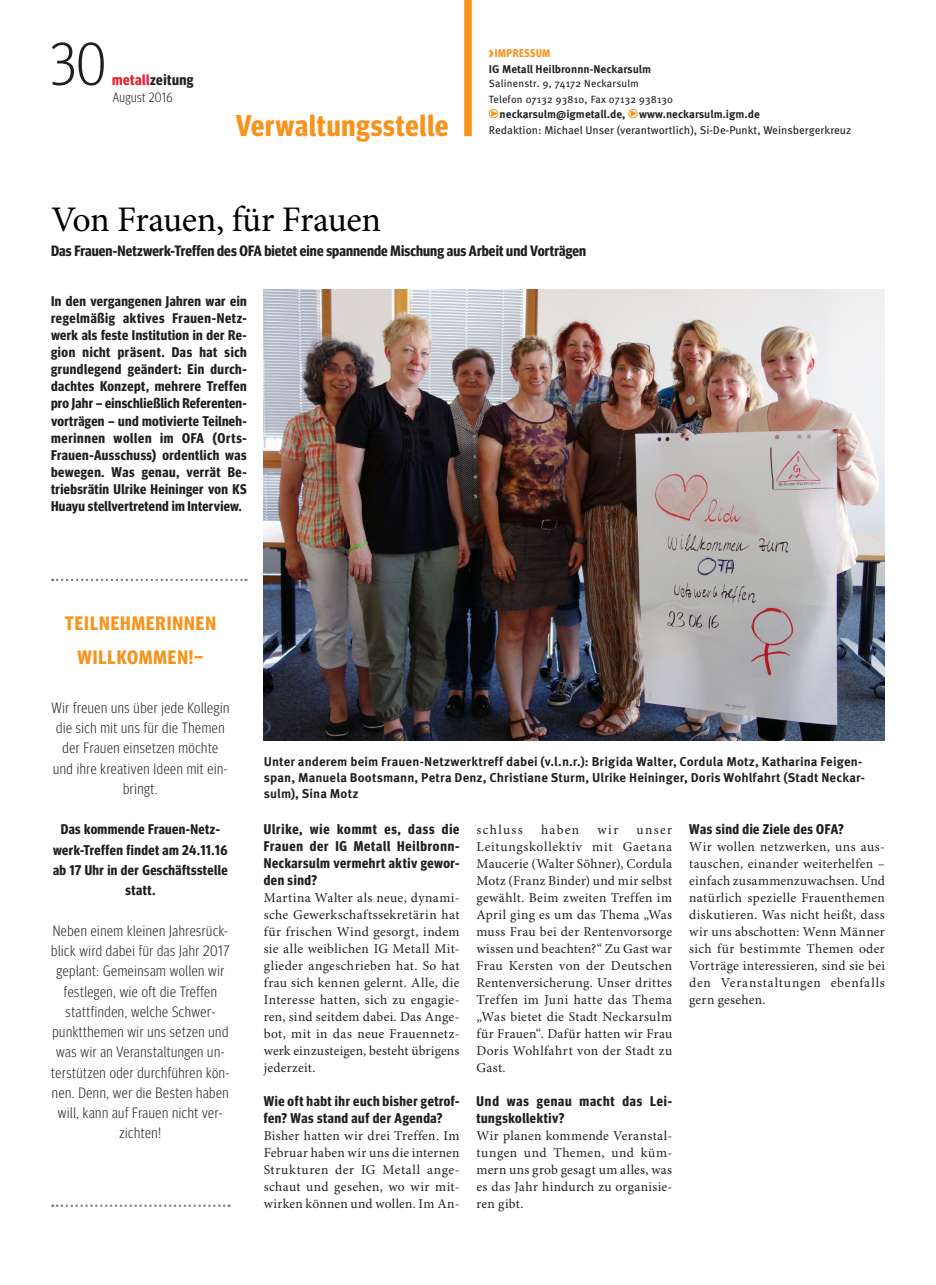
<style>
.page{position:relative;width:936px;height:1285px;background:#fff}
.page>*{position:absolute;margin:0;border:0;box-sizing:border-box;transform-origin:0 0}
.t1{font:300 60px "Meta Headline Cond OT";color:#231f20}
._01_Headline_1__Afum{font:36px "Minion Pro";letter-spacing:-.01em;color:#000}
.t2{font:700 30px "Meta Headline Cond OT";letter-spacing:.03em;color:#f7931d}
._04_Termine_Headline{font:700 19.5px "Meta Headline Cond OT";letter-spacing:.05em;color:#f7931d}
.t3{font:300 15px/20.2px "Meta Headline Cond OT";letter-spacing:.04em;color:#231f20;text-align:center}
._01_Headline_1__Afum-2{font:700 15px "Meta Headline Cond OT";letter-spacing:.01em;color:#231f20}
._01_Headline_1__Afum-3{font:700 15px "Meta Headline Cond OT";letter-spacing:.03em;color:#231f20}
._03_Grundtext__ohne{font:700 14.1px/17px "Meta Headline Cond OT";letter-spacing:.03em;color:#231f20;text-align:justify}
._03_Grundtext__ohne-2{font:700 14.1px/17px "Meta Headline Cond OT";letter-spacing:.055em;color:#231f20}
._03_Grundtext__ohne-3{font:13.5px/17px "Minion Pro";letter-spacing:.025em;color:#231f20;text-align:justify}
.t4{font:300 13.5px "Meta Headline Cond OT";letter-spacing:.03em;color:#231f20}
._03_Grundtext__ohne-4{font:13.5px "Minion Pro";letter-spacing:.1em;color:#231f20}
._05_Bildunterschrift{font:700 12.75px/15.8px "Meta OT";letter-spacing:.01em;color:#231f20}
.t5{font:11.25px/15.8px "Meta OT";color:#231f20}
._08_Impressum{font:700 11.25px "Meta OT";color:#231f20}
.t6{font:700 11.25px "Meta Headline Cond OT";letter-spacing:.05em;color:#f7931d}
.t7{font:10.5px "Meta";letter-spacing:.025em;color:#231f20}
.s1{color:#ee1c28}
.s2{font-size:15.75px}
.s3{font-weight:700}
</style>
<div class="page">
<div style="left:464px;top:0;width:7px;height:136px;background:#f7931d"></div>
<svg style="left:52px;top:1204px;width:177px;height:2px"></svg>
<svg style="left:52px;top:578px;width:194px;height:3px"></svg>
<svg style="left:488px;top:108px;width:10px;height:11px"></svg>
<svg style="left:628px;top:108px;width:10px;height:11px"></svg>
<img style="left:264px;top:289px;width:620px;height:451px">
<p class="t1" style="left:50px;top:28px;width:58px">30</p>
<p class="_01_Headline_1__Afum-3" style="left:112px;top:71px;width:83px"><span class="s1">metall</span>zeitung</p>
<p class="t4" style="left:113px;top:89px;width:61px">August 2016</p>
<p class="t2" style="left:236px;top:107px;width:214px">Verwaltungsstelle</p>
<p class="t6" style="left:489px;top:47px;width:63px"><span class="s2">&gt;</span>IMPRESSUM</p>
<p class="_08_Impressum" style="left:489px;top:62px;width:164px">IG Metall Heilbronnn-Neckarsulm</p>
<p class="t7" style="left:489px;top:76px;width:151px">Salinenstr. 9, 74172 Neckarsulm</p>
<p class="t7" style="left:489px;top:92px;width:186px">Telefon 07132 93810, Fax 07132 938130</p>
<p class="t5" style="left:489px;top:107px;width:364px;text-indent:11px"><span class="s3">neckarsulm@igmetall.de, www.neckarsulm.igm.de<br></span>Redaktion: Michael Unser (verantwortlich), Si-De-Punkt, Weinsbergerkreuz</p>
<p class="_01_Headline_1__Afum" style="left:51px;top:198px;width:331px">Von Frauen, für Frauen</p>
<p class="_01_Headline_1__Afum-2" style="left:51px;top:242px;width:536px">Das Frauen-Netzwerk-Treffen des OFA bietet eine spannende Mischung aus Arbeit und Vorträgen</p>
<p class="_03_Grundtext__ohne" style="left:51px;top:292px;width:197px">In den vergangenen Jahren war ein regelmäßig aktives Frauen-Netz&shy;werk als feste Institution in der Re&shy;gion nicht präsent. Das hat sich grundlegend geändert: Ein durch&shy;dachtes Konzept, mehrere Treffen pro Jahr – einschließlich Referenten&shy;vorträgen – und motivierte Teilneh&shy;merinnen wollen im OFA (Orts-Frauen-Ausschuss) ordentlich was bewegen. Was genau, verrät Be&shy;triebsrätin Ulrike Heininger von KS Huayu stellvertretend im Interview.</p>
<p class="_04_Termine_Headline" style="left:65px;top:611px;width:153px">TEILNEHMERINNEN</p>
<p class="_04_Termine_Headline" style="left:77px;top:645px;width:127px">WILLKOMMEN!–</p>
<p class="t3" style="left:51px;top:697px;width:179px">Wir freuen uns über jede Kollegin die sich mit uns für die Themen der Frauen einsetzen möchte und ihre kreativen Ideen mit ein&shy;bringt.</p>
<p class="_03_Grundtext__ohne" style="left:53px;top:818px;width:176px;line-height:20.2px;text-align:center">Das kommende Frauen-Netz&shy;werk-Treffen findet am 24.11.16 ab 17 Uhr in der Geschäftsstelle statt.</p>
<p class="t3" style="left:51px;top:919px;width:180px">Neben einem kleinen Jahresrück&shy;blick wird dabei für das Jahr 2017 geplant: Gemeinsam wollen wir festlegen, wie oft die Treffen stattfinden, welche Schwer&shy;punktthemen wir uns setzen und was wir an Veranstaltungen un&shy;terstützen oder durchführen kön&shy;nen. Denn, wer die Besten haben will, kann auf Frauen nicht ver&shy;zichten!</p>
<p class="_05_Bildunterschrift" style="left:264px;top:753px;width:602px">Unter anderem beim Frauen-Netzwerktreff dabei (v.l.n.r.): Brigida Walter, Cordula Motz, Katharina Feigen&shy;span, Manuela Bootsmann, Petra Denz, Christiane Sturm, Ulrike Heininger, Doris Wohlfahrt (Stadt Neckar&shy;sulm), Sina Motz</p>
<p class="_03_Grundtext__ohne" style="left:264px;top:820px;width:197px">Ulrike, wie kommt es, dass die Frauen der IG Metall Heilbronn-Neckarsulm vermehrt aktiv gewor&shy;den sind?</p>
<p class="_03_Grundtext__ohne-3" style="left:264px;top:889px;width:197px">Martina Walter als neue, dynami&shy;sche Gewerkschaftssekretärin hat für frischen Wind gesorgt, indem sie alle weiblichen IG Metall Mit&shy;glieder angeschrieben hat. So hat frau sich kennen gelernt. Alle, die Interesse hatten, sich zu engagie&shy;ren, sind seitdem dabei. Das Ange&shy;bot, mit in das neue Frauennetz&shy;werk einzusteigen, besteht übrigens jederzeit.</p>
<p class="_03_Grundtext__ohne" style="left:264px;top:1092px;width:197px">Wie oft habt ihr euch bisher getrof&shy;fen? Was stand auf der Agenda?</p>
<p class="_03_Grundtext__ohne-3" style="left:264px;top:1127px;width:197px">Bisher hatten wir drei Treffen. Im Februar haben wir uns die internen Strukturen der IG Metall ange&shy;schaut und gesehen, wo wir mit&shy;wirken können und wollen. Im An-</p>
<p class="_03_Grundtext__ohne-4" style="left:476px;top:821px;width:48px">schluss</p>
<p class="_03_Grundtext__ohne-3" style="left:541px;top:821px;width:40px">haben</p>
<p class="_03_Grundtext__ohne-3" style="left:597px;top:821px;width:22px">wir</p>
<p class="_03_Grundtext__ohne-3" style="left:476px;top:821px;width:197px;text-indent:160px">unser Leitungskollektiv mit Gaetana Maucerie (Walter Söhner), Cordula Motz (Franz Binder) und mir selbst gewählt. Beim zweiten Treffen im April ging es um das Thema „Was muss Frau bei der Rentenvorsorge wissen und beachten?“ Zu Gast war Frau Kersten von der Deutschen Rentenversicherung. Unser drittes Treffen im Juni hatte das Thema „Was bietet die Stadt Neckarsulm für Frauen“. Dafür hatten wir Frau Doris Wohlfahrt von der Stadt zu Gast.</p>
<p class="_03_Grundtext__ohne-2" style="left:476px;top:1092px;width:197px">Und was genau macht das Lei&shy;tungskollektiv?</p>
<p class="_03_Grundtext__ohne-3" style="left:476px;top:1127px;width:197px">Wir planen kommende Veranstal&shy;tungen und Themen, und küm&shy;mern uns grob gesagt um alles, was es das Jahr hindurch zu organisie&shy;ren gibt.</p>
<p class="_03_Grundtext__ohne" style="left:689px;top:820px;width:156px">Was sind die Ziele des OFA?</p>
<p class="_03_Grundtext__ohne-3" style="left:689px;top:838px;width:197px">Wir wollen netzwerken, uns aus&shy;tauschen, einander weiterhelfen – einfach zusammenzuwachsen. Und natürlich spezielle Frauenthemen diskutieren. Was nicht heißt, dass wir uns abschotten: Wenn Männer sich für bestimmte Themen oder Vorträge interessieren, sind sie bei den Veranstaltungen ebenfalls gern gesehen.</p>
</div>
